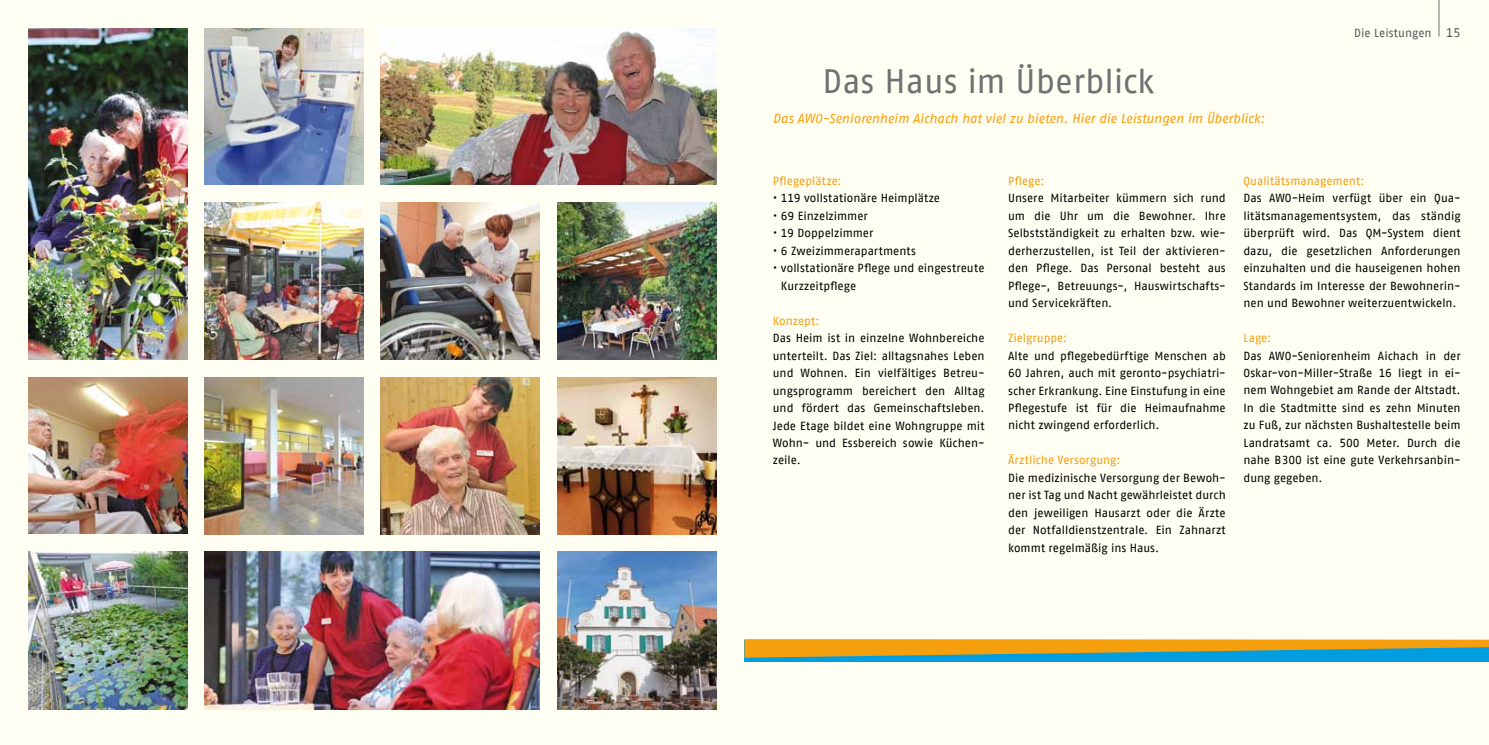
<style>
.page{position:relative;width:1489px;height:745px;background:#fff}
.page>*{position:absolute;margin:0;border:0;box-sizing:border-box;transform-origin:0 0}
.t1{font:33.75px "AWO Fago Office";color:#707172}
.t2{font:italic 13.12px "AWO Fago Office";letter-spacing:-.005em;color:#f59f0d}
.t3{font:11.75px/17.5px "AWO Fago Office";color:#000;text-align:justify}
.t4{font:11.75px "AWO Fago Office";color:#f59f0d}
.t5{font:11.75px "AWO Fago Office";color:#58585a}
.s1{font-size:12.5px}
</style>
<div class="page">
<div style="left:0;top:0;width:1488px;height:744px;background:#fffef3"></div>
<div style="left:744px;top:639px;width:744px;height:22px;background:#009ee0"></div>
<svg style="left:744px;top:639px;width:744px;height:18px"></svg>
<img style="left:28px;top:28px;width:159px;height:331px">
<img style="left:205px;top:202px;width:158px;height:157px">
<img style="left:557px;top:551px;width:159px;height:158px">
<img style="left:381px;top:202px;width:159px;height:157px">
<img style="left:381px;top:377px;width:159px;height:157px">
<img style="left:28px;top:377px;width:159px;height:156px">
<img style="left:557px;top:202px;width:159px;height:157px">
<img style="left:557px;top:377px;width:159px;height:157px">
<img style="left:205px;top:377px;width:158px;height:157px">
<img style="left:205px;top:551px;width:335px;height:158px">
<img style="left:28px;top:551px;width:159px;height:158px">
<img style="left:381px;top:28px;width:335px;height:157px">
<hr style="left:1438px;top:0;width:1px;height:36px;background:#707172">
<img style="left:205px;top:28px;width:158px;height:157px">
<h1 class="t1" style="left:822px;top:62px;width:333px">Das Haus im Überblick</h1>
<p class="t2" style="left:772px;top:111px;width:493px">Das AWO-Seniorenheim Aichach hat viel zu bieten. Hier die Leistungen im Überblick:</p>
<p class="t5" style="left:1354px;top:26px;width:108px">Die Leistungen <span class="s1">15</span></p>
<p class="t4" style="left:772px;top:174px;width:70px">Pflegeplätze:</p>
<p class="t3" style="left:772px;top:189px;width:169px">• 119 vollstationäre Heimplätze</p>
<p class="t3" style="left:772px;top:207px;width:96px">• 69 Einzelzimmer</p>
<p class="t3" style="left:772px;top:224px;width:102px">• 19 Doppelzimmer</p>
<p class="t3" style="left:772px;top:241px;width:145px">• 6 Zweizimmerapartments</p>
<p class="t3" style="left:781px;top:259px;width:205px;text-indent:-8px">• vollstationäre Pflege und eingestreute<br>Kurzzeitpflege</p>
<p class="t4" style="left:772px;top:313px;width:48px">Konzept:</p>
<p class="t3" style="left:772px;top:329px;width:213px">Das Heim ist in einzelne Wohnbereiche unterteilt. Das Ziel: alltagsnahes Leben und Wohnen. Ein vielfältiges Betreu&shy;ungsprogramm bereichert den Alltag und fördert das Gemeinschaftsleben.<br>Jede Etage bildet eine Wohngruppe mit Wohn- und Essbereich sowie Küchen&shy;zeile.</p>
<p class="t4" style="left:1008px;top:174px;width:38px">Pflege:</p>
<p class="t3" style="left:1008px;top:189px;width:219px">Unsere Mitarbeiter kümmern sich rund um die Uhr um die Bewohner. Ihre Selbstständigkeit zu erhalten bzw. wie&shy;derherzustellen, ist Teil der aktivieren&shy;den Pflege. Das Personal besteht aus Pflege-, Betreuungs-, Hauswirtschafts&shy;und Servicekräften.</p>
<p class="t4" style="left:1008px;top:331px;width:61px">Zielgruppe:</p>
<p class="t3" style="left:1008px;top:346px;width:219px">Alte und pflegebedürftige Menschen ab 60 Jahren, auch mit geronto-psychiatri&shy;scher Erkrankung. Eine Einstufung in eine Pflegestufe ist für die Heimaufnahme nicht zwingend erforderlich.</p>
<p class="t4" style="left:1008px;top:453px;width:114px">Ärztliche Versorgung:</p>
<p class="t3" style="left:1008px;top:468px;width:219px">Die medizinische Versorgung der Bewoh&shy;ner ist Tag und Nacht gewährleistet durch den jeweiligen Hausarzt oder die Ärzte der Notfalldienstzentrale. Ein Zahnarzt kommt regelmäßig ins Haus.</p>
<p class="t4" style="left:1243px;top:174px;width:122px">Qualitätsmanagement:</p>
<p class="t3" style="left:1243px;top:189px;width:219px">Das AWO-Heim verfügt über ein Qua&shy;litätsmanagementsystem, das ständig überprüft wird. Das QM-System dient dazu, die gesetzlichen Anforderungen einzuhalten und die hauseigenen hohen Standards im Interesse der Bewohnerin&shy;nen und Bewohner weiterzuentwickeln.</p>
<p class="t4" style="left:1243px;top:331px;width:29px">Lage:</p>
<p class="t3" style="left:1243px;top:346px;width:219px">Das AWO-Seniorenheim Aichach in der Oskar-von-Miller-Straße 16 liegt in ei&shy;nem Wohngebiet am Rande der Altstadt.<br>In die Stadtmitte sind es zehn Minuten zu Fuß, zur nächsten Bushaltestelle beim Landratsamt ca. 500 Meter. Durch die nahe B300 ist eine gute Verkehrsanbin&shy;dung gegeben.</p>
</div>
